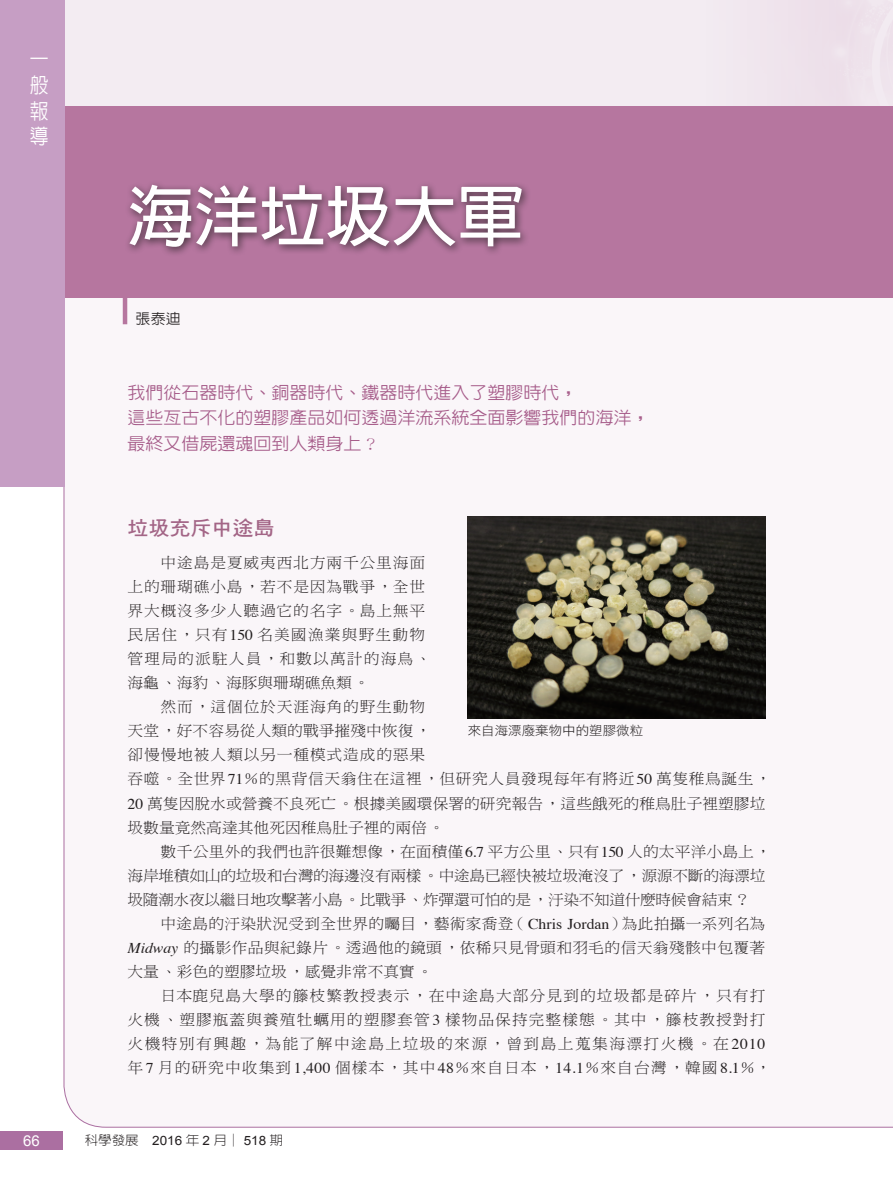
<style>
.page{position:relative;width:893px;height:1191px;background:#fff}
.page>*{position:absolute;margin:0;border:0;box-sizing:border-box;transform-origin:0 0}
.單元大標{font:700 66px "AR New Hei B5";color:#fff}
.左上標{font:500 21px/25.7px "AR New Hei B5";color:#fff;text-align:justify;scale:.9 1}
.B_一般大標{font:19.95px "DF Hei Std W7";color:#a36586;scale:1.05 1}
.單元介紹{font:500 17.1px "AR New Hei B5";color:#a65b89;scale:1.05 1}
.內文{font:15px/24.2px "DF Ming Std W3";letter-spacing:.07em;color:#231f20;scale:1.05 1}
.內文-2{font:15px/24.2px "DF Ming Std W3";color:#231f20;scale:1.05 1}
.內文-3{font:15px/24.2px "DF Ming Std W3";letter-spacing:-.02em;color:#231f20;scale:1.05 1}
.內文-4{font:15px/24.2px "DF Ming Std W3";letter-spacing:.035em;color:#231f20;text-align:justify;scale:1.05 1}
.內文-5{font:15px/24.2px "DF Ming Std W3";letter-spacing:.055em;color:#231f20;scale:1.05 1}
.左頁碼{font:15px "Arial";color:#fff}
.專題_一般-___作者{font:500 14.25px "AR New Hei B5";color:#231f20;scale:1.05 1}
.左科學發展__2014年0月_000期{font:300 12.9px "AR New Hei B5";color:#231f20;scale:1.05 1}
.圖說{font:12.9px "DF Hei Std W3";color:#231f20;scale:1.05 1}
.s1{font-weight:700}
.s2{font-family:"Adobe Ming Std";font-weight:300}
.s3{font-family:"Times"}
.s4{font-family:"Times";font-style:italic}
.s5{font-family:"Arial";font-weight:400}
</style>
<div class="page">
<div style="left:0;top:1131px;width:62px;height:18px;background:#ab6fa1"></div>
<div style="left:63px;top:298px;width:830px;height:830px;background:#faf6f9"></div>
<div style="left:0;top:106px;width:893px;height:192px;background:#b6769f"></div>
<div style="left:124px;top:180px;width:407px;height:77px;background:#231f20;opacity:.75"></div>
<img style="left:468px;top:517px;width:297px;height:202px">
<div style="left:0;top:0;width:64px;height:487px;background:#c69ec4"></div>
<hr style="left:123px;top:298px;width:4px;height:26px;background:#b6769f">
<p class="左上標" style="left:30px;top:47px;width:22px">一般報導</p>
<p class="單元大標" style="left:128px;top:183px;width:397px">海洋垃圾大軍</p>
<p class="專題_一般-___作者" style="left:136px;top:311px;width:44px">張泰迪</p>
<p class="單元介紹" style="left:128px;top:384px;width:430px">我們從石器時代<span class="s1">、</span>銅器時代<span class="s1">、</span>鐵器時代進入了塑膠時代<span class="s1">，</span></p>
<p class="單元介紹" style="left:128px;top:409px;width:499px">這些亙古不化的塑膠產品如何透過洋流系統全面影響我們的海洋<span class="s1">，</span></p>
<p class="單元介紹" style="left:128px;top:435px;width:241px">最終又借屍還魂回到人類身上<span class="s2">？</span></p>
<p class="B_一般大標" style="left:128px;top:517px;width:141px">垃圾充斥中途島</p>
<p class="內文-5" style="left:128px;top:550px;width:291px;text-indent:33px">中途島是夏威夷西北方兩千公里海面上的珊瑚礁小島，若不是因為戰爭，全世界大概沒多少人聽過它的名字。島上無平民居住，只有<span class="s3">150</span> 名美國漁業與野生動物管理局的派駐人員，和數以萬計的海鳥、海龜、海豹、海豚與珊瑚礁魚類。</p>
<p class="內文-2" style="left:128px;top:694px;width:615px;text-indent:33px">然而，這個位於天涯海角的野生動物<br>天堂，好不容易從人類的戰爭摧殘中恢復，<br>卻慢慢地被人類以另一種模式造成的惡果<br>吞噬。全世界<span class="s3">71</span>％的黑背信天翁住在這裡，但研究人員發現每年有將近<span class="s3">50</span> 萬隻稚鳥誕生，<br><span class="s3">20</span> 萬隻因脫水或營養不良死亡。根據美國環保署的研究報告，這些餓死的稚鳥肚子裡塑膠垃圾數量竟然高達其他死因稚鳥肚子裡的兩倍。</p>
<p class="內文-3" style="left:128px;top:839px;width:615px;text-indent:33px">數千公里外的我們也許很難想像，在面積僅<span class="s3">6.7</span> 平方公里、只有<span class="s3">150</span> 人的太平洋小島上，海岸堆積如山的垃圾和台灣的海邊沒有兩樣。中途島已經快被垃圾淹沒了，源源不斷的海漂垃圾隨潮水夜以繼日地攻擊著小島。比戰爭、炸彈還可怕的是，汙染不知道什麼時候會結束？</p>
<p class="內文-4" style="left:128px;top:911px;width:609px;text-indent:33px">中途島的汙染狀況受到全世界的矚目，藝術家喬登（<span class="s3">Chris Jordan</span>）為此拍攝一系列名為<span class="s4">Midway</span> 的攝影作品與紀錄片。透過他的鏡頭，依稀只見骨頭和羽毛的信天翁殘骸中包覆著大量、彩色的塑膠垃圾，感覺非常不真實。</p>
<p class="內文" style="left:128px;top:983px;width:615px;text-indent:33px">日本鹿兒島大學的籐枝繁教授表示，在中途島大部分見到的垃圾都是碎片，只有打火機、塑膠瓶蓋與養殖牡蠣用的塑膠套管<span class="s3">3</span> 樣物品保持完整樣態。其中，籐枝教授對打火機特別有興趣，為能了解中途島上垃圾的來源，曾到島上蒐集海漂打火機。在<span class="s3">2010</span>年<span class="s3">7</span> 月的研究中收集到<span class="s3">1,400</span> 個樣本，其中<span class="s3">48</span>％來自日本，<span class="s3">14.1</span>％來自台灣，韓國<span class="s3">8.1</span>％，</p>
<p class="圖說" style="left:468px;top:723px;width:169px">來自海漂廢棄物中的塑膠微粒</p>
<p class="左頁碼" style="left:23px;top:1131px;width:18px">66</p>
<p class="左科學發展__2014年0月_000期" style="left:85px;top:1133px;width:190px">科學發展 <span class="s5">2016</span> 年 <span class="s5">2</span> 月│ <span class="s5">518</span> 期</p>
</div>
